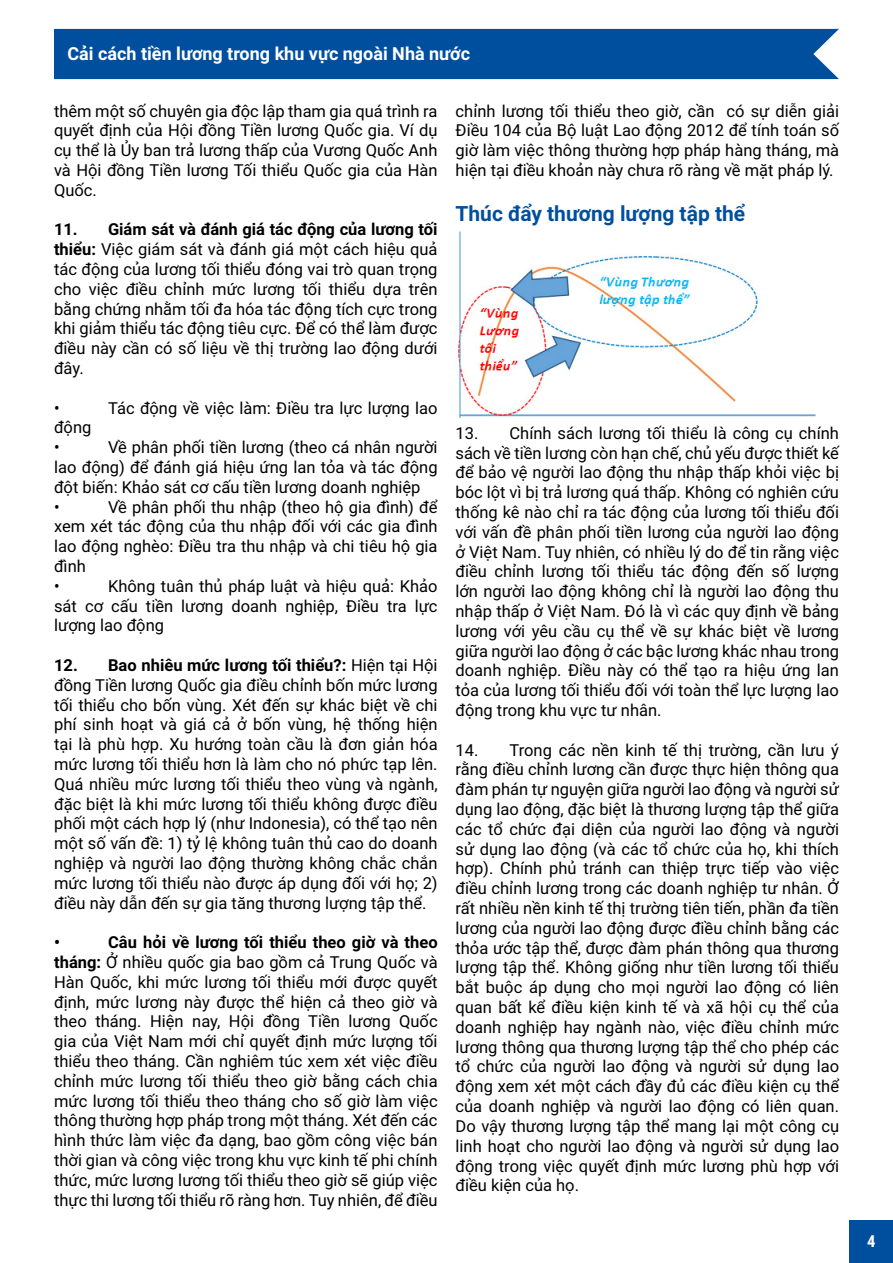
<style>
.page{position:relative;width:893px;height:1263px;background:#fff}
.page>*{position:absolute;margin:0;border:0;box-sizing:border-box;transform-origin:0 0}
.t1{font:700 21px "Roboto";color:#004f9f}
.t2{font:700 18px "Roboto";color:#fff}
.t3{font:16.5px/19.8px "Roboto";color:#000;text-align:justify}
.t4{font:700 16.5px "Roboto";color:#000}
.t5{font:700 16.5px "Roboto Condensed";color:#fff}
.s1{font-weight:700}
</style>
<div class="page">
<img style="left:458px;top:231px;width:358px;height:187px">
<div style="left:54px;top:29px;width:785px;height:50px;background:#004f9f"></div>
<div style="left:850px;top:1221px;width:43px;height:42px;background:#004f9f"></div>
<p class="t2" style="left:67px;top:41px;width:404px">Cải cách tiền lương trong khu vực ngoài Nhà nước</p>
<p class="t3" style="left:54px;top:100px;width:385px">thêm một số chuyên gia độc lập tham gia quá trình ra quyết định của Hội đồng Tiền lương Quốc gia. Ví dụ cụ thể là Ủy ban trả lương thấp của Vương Quốc Anh và Hội đồng Tiền lương Tối thiểu Quốc gia của Hàn Quốc.</p>
<p class="t3" style="left:54px;top:219px;width:385px"><span class="s1">11. Giám sát và đánh giá tác động của lương tối thiểu:</span> Việc giám sát và đánh giá một cách hiệu quả tác động của lương tối thiểu đóng vai trò quan trọng cho việc điều chỉnh mức lương tối thiểu dựa trên bằng chứng nhằm tối đa hóa tác động tích cực trong khi giảm thiểu tác động tiêu cực. Để có thể làm được điều này cần có số liệu về thị trường lao động dưới đây.</p>
<p class="t3" style="left:54px;top:397px;width:7px">•</p>
<p class="t3" style="left:108px;top:397px;width:331px">Tác động về việc làm: Điều tra lực lượng lao</p>
<p class="t3" style="left:54px;top:417px;width:39px">động •</p>
<p class="t3" style="left:54px;top:437px;width:385px;text-align:left;text-indent:54px">Về phân phối tiền lương (theo cá nhân người lao động) để đánh giá hiệu ứng lan tỏa và tác động đột biến: Khảo sát cơ cấu tiền lương doanh nghiệp<br>•</p>
<p class="t3" style="left:54px;top:496px;width:385px;text-align:left;text-indent:54px">Về phân phối thu nhập (theo hộ gia đình) để xem xét tác động của thu nhập đối với các gia đình lao động nghèo: Điều tra thu nhập và chi tiêu hộ gia đình<br>•</p>
<p class="t3" style="left:54px;top:575px;width:385px;text-indent:54px">Không tuân thủ pháp luật và hiệu quả: Khảo sát cơ cấu tiền lương doanh nghiệp, Điều tra lực lượng lao động</p>
<p class="t3" style="left:54px;top:655px;width:385px"><span class="s1">12. Bao nhiêu mức lương tối thiểu?:</span> Hiện tại Hội đồng Tiền lương Quốc gia điều chỉnh bốn mức lương tối thiểu cho bốn vùng. Xét đến sự khác biệt về chi phí sinh hoạt và giá cả ở bốn vùng, hệ thống hiện tại là phù hợp. Xu hướng toàn cầu là đơn giản hóa mức lương tối thiểu hơn là làm cho nó phức tạp lên.<br>Quá nhiều mức lương tối thiểu theo vùng và ngành, đặc biệt là khi mức lương tối thiểu không được điều phối một cách hợp lý (như Indonesia), có thể tạo nên một số vấn đề: 1) tỷ lệ không tuân thủ cao do doanh nghiệp và người lao động thường không chắc chắn mức lương tối thiểu nào được áp dụng đối với họ; 2) điều này dẫn đến sự gia tăng thương lượng tập thể.</p>
<p class="t4" style="left:54px;top:931px;width:7px">•</p>
<p class="t3" style="left:54px;top:932px;width:385px;text-indent:54px"><span class="s1">Câu hỏi về lương tối thiểu theo giờ và theo tháng:</span> Ở nhiều quốc gia bao gồm cả Trung Quốc và Hàn Quốc, khi mức lương tối thiểu mới được quyết định, mức lương này được thể hiện cả theo giờ và theo tháng. Hiện nay, Hội đồng Tiền lương Quốc gia của Việt Nam mới chỉ quyết định mức lượng tối thiểu theo tháng. Cần nghiêm túc xem xét việc điều chỉnh mức lương tối thiểu theo giờ bằng cách chia mức lương tối thiểu theo tháng cho số giờ làm việc thông thường hợp pháp trong một tháng. Xét đến các hình thức làm việc đa dạng, bao gồm công việc bán thời gian và công việc trong khu vực kinh tế phi chính thức, mức lương lương tối thiểu theo giờ sẽ giúp việc thực thi lương tối thiểu rõ ràng hơn. Tuy nhiên, để điều</p>
<p class="t3" style="left:456px;top:100px;width:385px">chỉnh lương tối thiểu theo giờ, cần có sự diễn giải Điều 104 của Bộ luật Lao động 2012 để tính toán số giờ làm việc thông thường hợp pháp hàng tháng, mà hiện tại điều khoản này chưa rõ ràng về mặt pháp lý.</p>
<p class="t1" style="left:455px;top:199px;width:291px">Thúc đẩy thương lượng tập thể</p>
<p class="t3" style="left:455px;top:422px;width:385px">13. Chính sách lương tối thiểu là công cụ chính sách về tiền lương còn hạn chế, chủ yếu được thiết kế để bảo vệ người lao động thu nhập thấp khỏi việc bị bóc lột vì bị trả lương quá thấp. Không có nghiên cứu thống kê nào chỉ ra tác động của lương tối thiểu đối với vấn đề phân phối tiền lương của người lao động ở Việt Nam. Tuy nhiên, có nhiều lý do để tin rằng việc điều chỉnh lương tối thiểu tác động đến số lượng lớn người lao động không chỉ là người lao động thu nhập thấp ở Việt Nam. Đó là vì các quy định về bảng lương với yêu cầu cụ thể về sự khác biệt về lương giữa người lao động ở các bậc lương khác nhau trong doanh nghiệp. Điều này có thể tạo ra hiệu ứng lan tỏa của lương tối thiểu đối với toàn thể lực lượng lao động trong khu vực tư nhân.</p>
<p class="t3" style="left:455px;top:739px;width:385px">14. Trong các nền kinh tế thị trường, cần lưu ý rằng điều chỉnh lương cần được thực hiện thông qua đàm phán tự nguyện giữa người lao động và người sử dụng lao động, đặc biệt là thương lượng tập thể giữa các tổ chức đại diện của người lao động và người sử dụng lao động (và các tổ chức của họ, khi thích hợp). Chính phủ tránh can thiệp trực tiếp vào việc điều chỉnh lương trong các doanh nghiệp tư nhân. Ở rất nhiều nền kinh tế thị trường tiên tiến, phần đa tiền lương của người lao động được điều chỉnh bằng các thỏa ước tập thể, được đàm phán thông qua thương lượng tập thể. Không giống như tiền lương tối thiểu bắt buộc áp dụng cho mọi người lao động có liên quan bất kể điều kiện kinh tế và xã hội cụ thể của doanh nghiệp hay ngành nào, việc điều chỉnh mức lương thông qua thương lượng tập thể cho phép các tổ chức của người lao động và người sử dụng lao động xem xét một cách đầy đủ các điều kiện cụ thể của doanh nghiệp và người lao động có liên quan.<br>Do vậy thương lượng tập thể mang lại một công cụ linh hoạt cho người lao động và người sử dụng lao động trong việc quyết định mức lương phù hợp với điều kiện của họ.</p>
<p class="t5" style="left:867px;top:1230px;width:10px">4</p>
</div>
